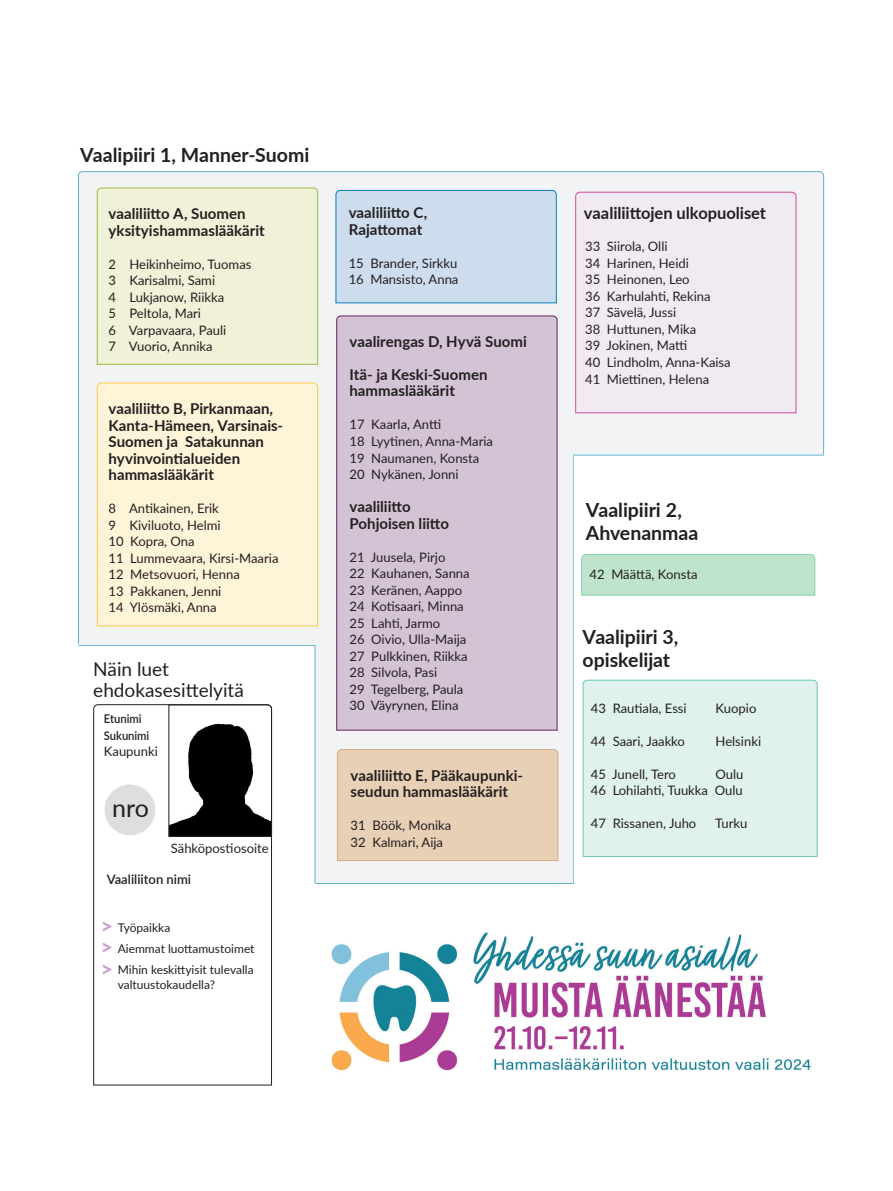
<style>
.page{position:relative;width:893px;height:1191px;background:#fff}
.page>*{position:absolute;margin:0;border:0;box-sizing:border-box;transform-origin:0 0}
.Palloleipis{font:25.05px "Lato";color:#231f20}
.Laatikko_otsikko_13{font:700 19.5px/22.5px "Lato";letter-spacing:-.005em;color:#231f20}
.Vaali-infon_leipikset{font:19.05px "Lato";color:#231f20}
.väliotsikko{font:700 16.5px "Lato";letter-spacing:-.005em;color:#231f20}
.väliotsikko-2{font:700 15px/16.5px "Lato";letter-spacing:.005em;color:#231f20}
.Vaali-infon_leipikset-2{font:13.05px "Lato";color:#231f20}
.väliotsikko-3{font:13.05px "Lato";color:#231f20}
.Palloleipis-2{font:600 13.05px "Lato";color:#231f20}
.t1{font:12px/15px "Lato";color:#231f20}
.Vaali-infon_leipikset-3{font:600 12px "Lato";letter-spacing:-.005em;color:#231f20;scale:.94 1}
.s1{font-weight:700;font-size:22.5px;color:#c7a0c9}
</style>
<div class="page">
<img style="left:331px;top:932px;width:480px;height:139px">
<div style="left:78px;top:171px;width:746px;height:713px;background:#f2f3f4"></div>
<div style="left:96px;top:187px;width:222px;height:178px;background:#f1f0d8"></div>
<div style="left:575px;top:191px;width:222px;height:222px;background:#f2eaf3"></div>
<div style="left:96px;top:382px;width:222px;height:245px;background:#fef4d8"></div>
<div style="left:335px;top:190px;width:222px;height:114px;background:#cddded"></div>
<div style="left:66px;top:645px;width:250px;height:477px;background:#fff"></div>
<hr style="left:78px;top:645px;width:237px;height:1px;background:#60b0c9">
<hr style="left:315px;top:645px;width:1px;height:239px;background:#60b0c9">
<hr style="left:573px;top:455px;width:1px;height:429px;background:#60b0c9">
<div style="left:336px;top:315px;width:222px;height:416px;background:#d3c3d5"></div>
<div style="left:337px;top:749px;width:222px;height:112px;background:#e8d0b7"></div>
<div style="left:574px;top:455px;width:258px;height:443px;background:#fff"></div>
<hr style="left:573px;top:455px;width:251px;height:1px;background:#60b0c9">
<svg style="left:581px;top:554px;width:235px;height:42px"></svg>
<div style="left:582px;top:679px;width:236px;height:178px;background:#e0f2ed"></div>
<svg style="left:93px;top:704px;width:179px;height:381px"></svg>
<div style="left:105px;top:785px;width:50px;height:49px;background:#dddedf;border-radius:50%"></div>
<div style="left:105px;top:784px;width:50px;height:51px;border:1px solid #bcbdc0;border-radius:50%"></div>
<p class="Laatikko_otsikko_13" style="left:80px;top:143px;width:231px">Vaalipiiri 1, Manner-Suomi</p>
<p class="väliotsikko-2" style="left:108px;top:205px;width:139px">vaaliliitto A, Suomen</p>
<p class="väliotsikko-2" style="left:108px;top:221px;width:158px">yksityishammaslääkärit</p>
<p class="Vaali-infon_leipikset-2" style="left:108px;top:255px;width:144px">2 Heikinheimo, Tuomas</p>
<p class="Vaali-infon_leipikset-2" style="left:108px;top:271px;width:108px">3 Karisalmi, Sami</p>
<p class="Vaali-infon_leipikset-2" style="left:108px;top:288px;width:117px">4 Lukjanow, Riikka</p>
<p class="Vaali-infon_leipikset-2" style="left:108px;top:304px;width:94px">5 Peltola, Mari</p>
<p class="Vaali-infon_leipikset-2" style="left:108px;top:321px;width:119px">6 Varpavaara, Pauli</p>
<p class="Vaali-infon_leipikset-2" style="left:108px;top:337px;width:106px">7 Vuorio, Annika</p>
<p class="väliotsikko-2" style="left:108px;top:399px;width:176px">vaaliliitto B, Pirkanmaan,<br>Kanta-Hämeen, Varsinais-<br>Suomen ja Satakunnan hyvinvointialueiden hammaslääkärit</p>
<p class="Vaali-infon_leipikset-2" style="left:108px;top:499px;width:112px">8 Antikainen, Erik</p>
<p class="Vaali-infon_leipikset-2" style="left:108px;top:515px;width:114px">9 Kiviluoto, Helmi</p>
<p class="Vaali-infon_leipikset-2" style="left:108px;top:532px;width:88px">10 Kopra, Ona</p>
<p class="Vaali-infon_leipikset-2" style="left:108px;top:548px;width:171px">11 Lummevaara, Kirsi-Maaria</p>
<p class="Vaali-infon_leipikset-2" style="left:108px;top:565px;width:133px">12 Metsovuori, Henna</p>
<p class="Vaali-infon_leipikset-2" style="left:108px;top:581px;width:114px">13 Pakkanen, Jenni</p>
<p class="Vaali-infon_leipikset-2" style="left:108px;top:598px;width:110px">14 Ylösmäki, Anna</p>
<p class="Vaali-infon_leipikset" style="left:93px;top:655px;width:77px">Näin luet</p>
<p class="Vaali-infon_leipikset" style="left:93px;top:676px;width:152px">ehdokasesittelyitä</p>
<p class="Vaali-infon_leipikset-3" style="left:104px;top:710px;width:42px">Etunimi</p>
<p class="Vaali-infon_leipikset-3" style="left:104px;top:726px;width:50px">Sukunimi</p>
<p class="Vaali-infon_leipikset-2" style="left:104px;top:742px;width:55px">Kaupunki</p>
<p class="Palloleipis" style="left:112px;top:790px;width:38px">nro</p>
<p class="Vaali-infon_leipikset-2" style="left:171px;top:839px;width:99px">Sähköpostiosoite</p>
<p class="Palloleipis-2" style="left:107px;top:870px;width:86px">Vaaliliiton nimi</p>
<p class="t1" style="left:101px;top:919px;width:71px"><span class="s1">һ</span> Työpaikka</p>
<p class="t1" style="left:101px;top:940px;width:155px"><span class="s1">һ</span> Aiemmat luottamustoimet</p>
<p class="t1" style="left:118px;top:962px;width:137px;text-indent:-17px"><span class="s1">һ</span> Mihin keskittyisit tulevalla valtuustokaudella?</p>
<p class="väliotsikko-2" style="left:349px;top:204px;width:80px">vaaliliitto C,</p>
<p class="väliotsikko" style="left:584px;top:201px;width:184px">vaaliliittojen ulkopuoliset</p>
<p class="väliotsikko-2" style="left:349px;top:220px;width:75px">Rajattomat</p>
<p class="Vaali-infon_leipikset-2" style="left:349px;top:254px;width:110px">15 Brander, Sirkku</p>
<p class="Vaali-infon_leipikset-2" style="left:349px;top:270px;width:111px">16 Mansisto, Anna</p>
<p class="Vaali-infon_leipikset-2" style="left:585px;top:237px;width:84px">33 Siirola, Olli</p>
<p class="Vaali-infon_leipikset-2" style="left:585px;top:254px;width:105px">34 Harinen, Heidi</p>
<p class="Vaali-infon_leipikset-2" style="left:585px;top:270px;width:106px">35 Heinonen, Leo</p>
<p class="Vaali-infon_leipikset-2" style="left:585px;top:287px;width:127px">36 Karhulahti, Rekina</p>
<p class="Vaali-infon_leipikset-2" style="left:585px;top:303px;width:93px">37 Sävelä, Jussi</p>
<p class="Vaali-infon_leipikset-2" style="left:585px;top:320px;width:113px">38 Huttunen, Mika</p>
<p class="Vaali-infon_leipikset-2" style="left:585px;top:336px;width:104px">39 Jokinen, Matti</p>
<p class="Vaali-infon_leipikset-2" style="left:585px;top:353px;width:147px">40 Lindholm, Anna-Kaisa</p>
<p class="Vaali-infon_leipikset-2" style="left:585px;top:369px;width:126px">41 Miettinen, Helena</p>
<p class="väliotsikko-2" style="left:349px;top:332px;width:179px">vaalirengas D, Hyvä Suomi</p>
<p class="väliotsikko-2" style="left:349px;top:365px;width:140px">Itä- ja Keski-Suomen hammaslääkärit</p>
<p class="Vaali-infon_leipikset-2" style="left:349px;top:415px;width:93px">17 Kaarla, Antti</p>
<p class="Vaali-infon_leipikset-2" style="left:349px;top:432px;width:145px">18 Lyytinen, Anna-Maria</p>
<p class="Vaali-infon_leipikset-2" style="left:349px;top:448px;width:131px">19 Naumanen, Konsta</p>
<p class="Vaali-infon_leipikset-2" style="left:349px;top:465px;width:111px">20 Nykänen, Jonni</p>
<p class="väliotsikko-2" style="left:349px;top:497px;width:63px">vaaliliitto</p>
<p class="väliotsikko-2" style="left:349px;top:514px;width:101px">Pohjoisen liitto</p>
<p class="Vaali-infon_leipikset-2" style="left:349px;top:547px;width:97px">21 Juusela, Pirjo</p>
<p class="Vaali-infon_leipikset-2" style="left:349px;top:564px;width:122px">22 Kauhanen, Sanna</p>
<p class="Vaali-infon_leipikset-2" style="left:349px;top:580px;width:114px">23 Keränen, Aappo</p>
<p class="Vaali-infon_leipikset-2" style="left:349px;top:597px;width:116px">24 Kotisaari, Minna</p>
<p class="Vaali-infon_leipikset-2" style="left:349px;top:613px;width:92px">25 Lahti, Jarmo</p>
<p class="Vaali-infon_leipikset-2" style="left:349px;top:630px;width:118px">26 Oivio, Ulla-Maija</p>
<p class="Vaali-infon_leipikset-2" style="left:349px;top:646px;width:120px">27 Pulkkinen, Riikka</p>
<p class="Vaali-infon_leipikset-2" style="left:349px;top:663px;width:89px">28 Silvola, Pasi</p>
<p class="Vaali-infon_leipikset-2" style="left:349px;top:679px;width:115px">29 Tegelberg, Paula</p>
<p class="Vaali-infon_leipikset-2" style="left:349px;top:696px;width:111px">30 Väyrynen, Elina</p>
<p class="Laatikko_otsikko_13" style="left:586px;top:498px;width:114px">Vaalipiiri 2,<br>Ahvenanmaa</p>
<p class="Vaali-infon_leipikset-2" style="left:590px;top:565px;width:109px">42 Määttä, Konsta</p>
<p class="Laatikko_otsikko_13" style="left:583px;top:625px;width:97px">Vaalipiiri 3, opiskelijat</p>
<p class="Vaali-infon_leipikset-2" style="left:591px;top:699px;width:97px">43 Rautiala, Essi</p>
<p class="Vaali-infon_leipikset-2" style="left:716px;top:699px;width:42px">Kuopio</p>
<p class="Vaali-infon_leipikset-2" style="left:591px;top:732px;width:96px">44 Saari, Jaakko</p>
<p class="Vaali-infon_leipikset-2" style="left:716px;top:732px;width:47px">Helsinki</p>
<p class="Vaali-infon_leipikset-2" style="left:591px;top:765px;width:87px">45 Junell, Tero</p>
<p class="Vaali-infon_leipikset-2" style="left:716px;top:765px;width:29px">Oulu</p>
<p class="Vaali-infon_leipikset-2" style="left:591px;top:781px;width:153px">46 Lohilahti, Tuukka Oulu</p>
<p class="Vaali-infon_leipikset-2" style="left:591px;top:814px;width:107px">47 Rissanen, Juho</p>
<p class="Vaali-infon_leipikset-2" style="left:715px;top:814px;width:34px">Turku</p>
<p class="väliotsikko-2" style="left:351px;top:766px;width:174px">vaaliliitto E, Pääkaupunki&shy;seudun hammaslääkärit</p>
<p class="väliotsikko-3" style="left:351px;top:816px;width:102px">31 Böök, Monika</p>
<p class="väliotsikko-3" style="left:351px;top:833px;width:94px">32 Kalmari, Aija</p>
</div>
